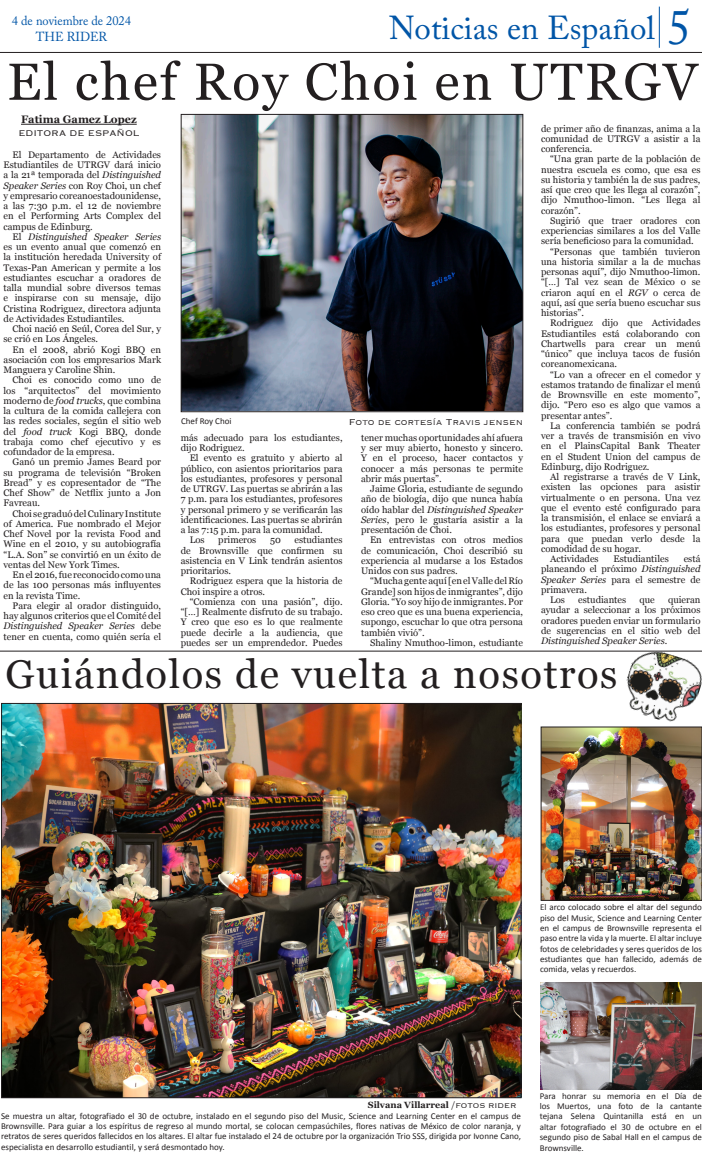
<style>
.page{position:relative;width:702px;height:1152px;background:#fff}
.page>*{position:absolute;margin:0;border:0;box-sizing:border-box;transform-origin:0 0}
.HEADLINE{font:52px "Georgia";letter-spacing:.04em;color:#231f20}
.t1{font:49.3px "Adobe Caslon Pro";color:#0055a7;scale:.95 1}
.HEADLINE-2{font:40px "Georgia";letter-spacing:.04em;color:#231f20}
.t2{font:33px "Adobe Caslon Pro";color:#0055a7}
.t3{font:13px "Adobe Caslon Pro";color:#0055a7;scale:.95 1}
.t4{font:300 11px "Copperplate";color:#231f20}
.Normal__Web{font:700 10.8px "Georgia";color:#231f20}
.Normal__Web-2{font:300 10.8px "Copperplate";color:#231f20}
.t5{font:9.5px/10.2px "Georgia";color:#231f20;text-align:justify}
.CUTS{font:9px/10.3px "Calibri";color:#231f20;text-align:justify}
.t6{font:700 9px "Georgia";color:#231f20}
.s1{font-style:italic}
.s2{font-weight:400}
.s3{font-family:"Copperplate";font-weight:300}
</style>
<div class="page">
<hr style="left:659px;top:7px;width:1px;height:41px;background:#0055a7">
<hr style="left:0;top:52px;width:702px;height:1px;background:#231f20">
<hr style="left:0;top:651px;width:702px;height:1px;background:#231f20">
<hr style="left:21px;top:124px;width:116px;height:1px;background:#231f20">
<img style="left:183px;top:116px;width:338px;height:294px">
<div style="left:181px;top:114px;width:342px;height:298px;border:1px solid #231f20"></div>
<img style="left:618px;top:650px;width:84px;height:77px">
<img style="left:3px;top:705px;width:516px;height:391px">
<img style="left:543px;top:729px;width:157px;height:170px">
<div style="left:541px;top:727px;width:161px;height:174px;border:1px solid #231f20"></div>
<img style="left:541px;top:982px;width:161px;height:108px">
<p class="t3" style="left:12px;top:13px;width:127px">4 de noviembre de 2024</p>
<p class="t3" style="left:36px;top:29px;width:77px">THE RIDER</p>
<p class="t2" style="left:389px;top:8px;width:268px">Noticias en Español</p>
<p class="t1" style="left:668px;top:-2px;width:26px">5</p>
<p class="HEADLINE" style="left:7px;top:44px;width:692px">El chef Roy Choi en UTRGV</p>
<p class="Normal__Web" style="left:21px;top:111px;width:117px">Fatima Gamez Lopez</p>
<p class="Normal__Web-2" style="left:18px;top:126px;width:122px">EDITORA DE ESPAÑOL</p>
<p class="t5" style="left:4px;top:149px;width:159px;text-indent:9px">El Departamento de Actividades Estudiantiles de UTRGV dará inicio a la 21ª temporada del <span class="s1">Distinguished Speaker Series</span> con Roy Choi, un chef y empresario coreanoestadounidense, a las 7:30 p.m. el 12 de noviembre en el Performing Arts Complex del campus de Edinburg.</p>
<p class="t5" style="left:4px;top:231px;width:159px;text-indent:9px">El <span class="s1">Distinguished Speaker Series </span>es un evento anual que comenzó en la institución heredada University of Texas-Pan American y permite a los estudiantes escuchar a oradores de talla mundial sobre diversos temas e inspirarse con su mensaje, dijo Cristina Rodriguez, directora adjunta de Actividades Estudiantiles.</p>
<p class="t5" style="left:4px;top:323px;width:159px;text-indent:9px">Choi nació en Seúl, Corea del Sur, y se crió en Los Ángeles.</p>
<p class="t5" style="left:4px;top:344px;width:159px;text-indent:9px">En el 2008, abrió Kogi BBQ en asociación con los empresarios Mark Manguera y Caroline Shin.</p>
<p class="t5" style="left:4px;top:375px;width:159px;text-indent:9px">Choi es conocido como uno de los “arquitectos” del movimiento moderno de <span class="s1">food trucks</span>, que combina la cultura de la comida callejera con las redes sociales, según el sitio web del <span class="s1">food truck</span> Kogi BBQ, donde trabaja como chef ejecutivo y es cofundador de la empresa.</p>
<p class="t5" style="left:4px;top:457px;width:159px;text-indent:9px">Ganó un premio James Beard por su programa de televisión “Broken Bread” y es copresentador de “The Chef Show” de Netflix junto a Jon Favreau.</p>
<p class="t5" style="left:4px;top:508px;width:159px;text-indent:9px">Choi se graduó del Culinary Institute of America. Fue nombrado el Mejor Chef Novel por la revista Food and Wine en el 2010, y su autobiografía “L.A. Son” se convirtió en un éxito de ventas del New York Times.</p>
<p class="t5" style="left:4px;top:569px;width:159px;text-indent:9px">En el 2016, fue reconocido como una de las 100 personas más influyentes en la revista Time.</p>
<p class="t5" style="left:4px;top:600px;width:159px;text-indent:9px">Para elegir al orador distinguido, hay algunos criterios que el Comité del <span class="s1">Distinguished Speaker Series</span> debe tener en cuenta, como quién sería el</p>
<p class="CUTS" style="left:181px;top:416px;width:52px">Chef Roy Choi</p>
<p class="t4" style="left:349px;top:415px;width:176px">Foto de cortesía Travis jensen</p>
<p class="t5" style="left:181px;top:432px;width:163px">más adecuado para los estudiantes, dijo Rodriguez.</p>
<p class="t5" style="left:181px;top:453px;width:163px;text-indent:9px">El evento es gratuito y abierto al público, con asientos prioritarios para los estudiantes, profesores y personal de UTRGV. Las puertas se abrirán a las 7 p.m. para los estudiantes, profesores y personal primero y se verificarán las identificaciones. Las puertas se abrirán a las 7:15 p.m. para la comunidad.</p>
<p class="t5" style="left:190px;top:535px;width:16px">Los</p>
<p class="t5" style="left:218px;top:535px;width:40px">primeros</p>
<p class="t5" style="left:270px;top:535px;width:12px">50</p>
<p class="t5" style="left:181px;top:535px;width:163px;text-indent:114px">estudiantes de Brownsville que confirmen su asistencia en V Link tendrán asientos prioritarios.</p>
<p class="t5" style="left:181px;top:576px;width:163px;text-indent:9px">Rodriguez espera que la historia de<br>Choi inspire a otros.</p>
<p class="t5" style="left:181px;top:596px;width:163px;text-indent:9px">“Comienza con una pasión”, dijo. “[…] Realmente disfruto de su trabajo.<br>Y creo que eso es lo que realmente puede decirle a la audiencia, que puedes ser un emprendedor. Puedes</p>
<p class="t5" style="left:361px;top:432px;width:163px">tener muchas oportunidades ahí afuera y ser muy abierto, honesto y sincero.<br>Y en el proceso, hacer contactos y conocer a más personas te permite abrir más puertas”.</p>
<p class="t5" style="left:361px;top:483px;width:164px;text-indent:9px">Jaime Gloria, estudiante de segundo año de biología, dijo que nunca había oído hablar del <span class="s1">Distinguished Speaker Series</span>, pero le gustaría asistir a la presentación de Choi.</p>
<p class="t5" style="left:361px;top:535px;width:163px;text-indent:9px">En entrevistas con otros medios de comunicación, Choi describió su experiencia al mudarse a los Estados Unidos con sus padres.</p>
<p class="t5" style="left:361px;top:576px;width:163px;text-indent:9px">“Mucha gente aquí [en el Valle del Río Grande] son hijos de inmigrantes”, dijo Gloria. “Yo soy hijo de inmigrantes. Por eso creo que es una buena experiencia, supongo, escuchar lo que otra persona también vivió”.</p>
<p class="t5" style="left:370px;top:637px;width:154px">Shaliny Nmuthoo-limon, estudiante</p>
<p class="t5" style="left:541px;top:123px;width:161px">de primer año de finanzas, anima a la comunidad de UTRGV a asistir a la conferencia.</p>
<p class="t5" style="left:541px;top:154px;width:161px;text-indent:9px">“Una gran parte de la población de nuestra escuela es como, que esa es su historia y también la de sus padres, así que creo que les llega al corazón”, dijo Nmuthoo-limon. “Les llega al corazón”.</p>
<p class="t5" style="left:541px;top:215px;width:161px;text-indent:9px">Sugirió que traer oradores con experiencias similares a los del Valle sería beneficioso para la comunidad.</p>
<p class="t5" style="left:541px;top:246px;width:161px;text-indent:9px">“Personas que también tuvieron una historia similar a la de muchas personas aquí”, dijo Nmuthoo-limon. “[…] Tal vez sean de México o se criaron aquí en el <span class="s1">RGV</span> o cerca de aquí, así que sería bueno escuchar sus historias”.</p>
<p class="t5" style="left:541px;top:318px;width:161px;text-indent:9px">Rodriguez dijo que Actividades Estudiantiles está colaborando con Chartwells para crear un menú “único” que incluya tacos de fusión coreanomexicana.</p>
<p class="t5" style="left:541px;top:369px;width:161px;text-indent:9px">“Lo van a ofrecer en el comedor y estamos tratando de finalizar el menú de Brownsville en este momento”, dijo. “Pero eso es algo que vamos a presentar antes”.</p>
<p class="t5" style="left:541px;top:420px;width:161px;text-indent:9px">La conferencia también se podrá ver a través de transmisión en vivo en el PlainsCapital Bank Theater en el Student Union del campus de Edinburg, dijo Rodriguez.</p>
<p class="t5" style="left:541px;top:471px;width:161px;text-indent:9px">Al registrarse a través de V Link, existen las opciones para asistir virtualmente o en persona. Una vez que el evento esté configurado para la transmisión, el enlace se enviará a los estudiantes, profesores y personal para que puedan verlo desde la comodidad de su hogar.</p>
<p class="t5" style="left:550px;top:553px;width:50px">Actividades</p>
<p class="t5" style="left:614px;top:553px;width:57px">Estudiantiles</p>
<p class="t5" style="left:541px;top:553px;width:161px;text-indent:143px">está planeando el próximo <span class="s1">Distinguished Speaker Series</span> para el semestre de primavera.</p>
<p class="t5" style="left:550px;top:594px;width:16px">Los</p>
<p class="t5" style="left:578px;top:594px;width:50px">estudiantes</p>
<p class="t5" style="left:639px;top:594px;width:17px">que</p>
<p class="t5" style="left:541px;top:594px;width:161px;text-indent:127px">quieran ayudar a seleccionar a los próximos oradores pueden enviar un formulario de sugerencias en el sitio web del <span class="s1">Distinguished Speaker Series</span>.</p>
<p class="HEADLINE-2" style="left:6px;top:645px;width:613px">Guiándolos de vuelta a nosotros</p>
<p class="CUTS" style="left:540px;top:902px;width:164px">El arco colocado sobre el altar del segundo piso del Music, Science and Learning Center en el campus de Brownsville representa el paso entre la vida y la muerte. El altar incluye fotos de celebridades y seres queridos de los estudiantes que han fallecido, además de comida, velas y recuerdos.</p>
<p class="t6" style="left:368px;top:1098px;width:150px">Silvana Villarreal <span class="s2">/</span><span class="s3">FOTOS RIDER</span></p>
<p class="CUTS" style="left:1px;top:1110px;width:522px">Se muestra un altar, fotografiado el 30 de octubre, instalado en el segundo piso del Music, Science and Learning Center en el campus de Brownsville. Para guiar a los espíritus de regreso al mundo mortal, se colocan cempasúchiles, flores nativas de México de color naranja, y retratos de seres queridos fallecidos en los altares. El altar fue instalado el 24 de octubre por la organización Trio SSS, dirigida por Ivonne Cano, especialista en desarrollo estudiantil, y será desmontado hoy.</p>
<p class="CUTS" style="left:540px;top:1090px;width:164px">Para honrar su memoria en el Día de los Muertos, una foto de la cantante tejana Selena Quintanilla está en un altar fotografiado el 30 de octubre en el segundo piso de Sabal Hall en el campus de Brownsville.</p>
</div>
